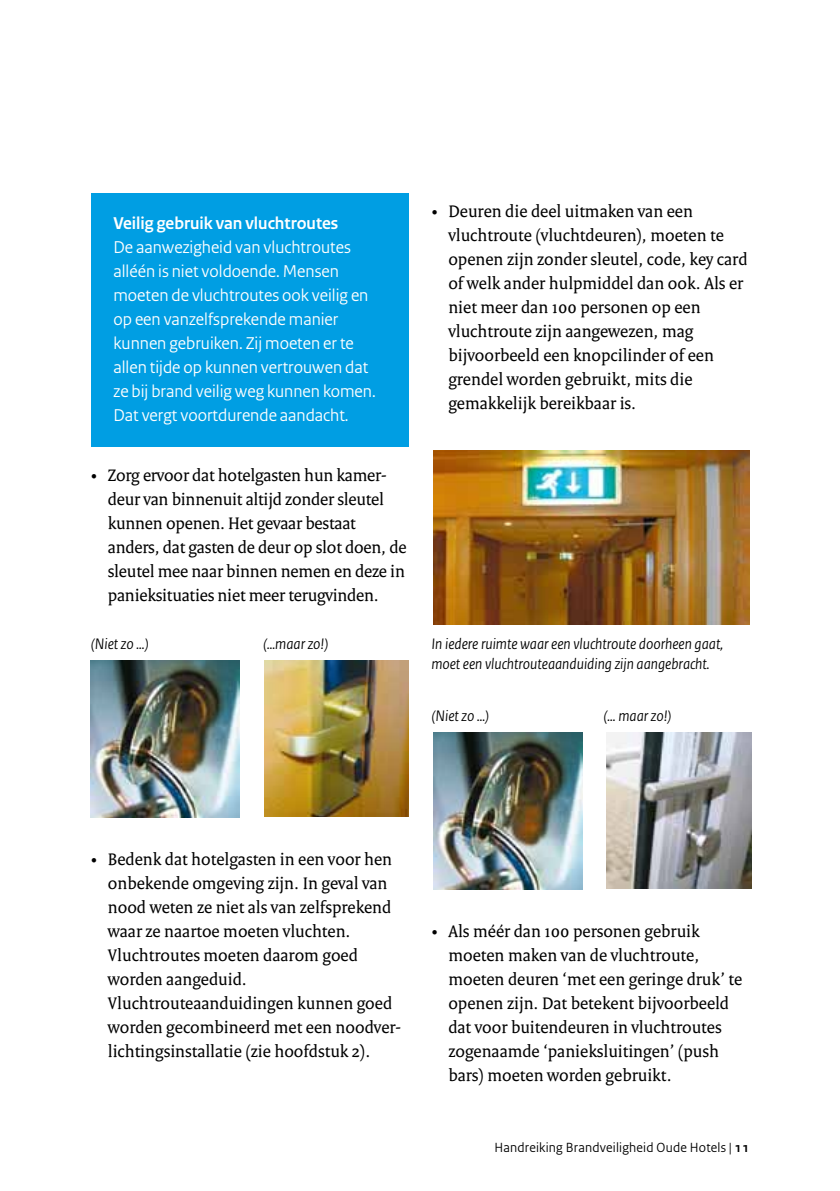
<style>
.page{position:relative;width:840px;height:1191px;background:#fff}
.page>*{position:absolute;margin:0;border:0;box-sizing:border-box;transform-origin:0 0}
.t1{font:18px/24px "Rijksoverheid Serif";color:#000}
.t2{font:18px/24px "Rijksoverheid Sans";color:#fff}
.t3{font:700 18px "Rijksoverheid Sans";color:#fff}
.t4{font:italic 16px/20px "Rijksoverheid Sans";color:#000}
.t5{font:14px "Rijksoverheid Sans";letter-spacing:.015em;color:#000}
.s1{font-weight:700}
</style>
<div class="page">
<div style="left:91px;top:193px;width:317px;height:253px;background:#009ee3"></div>
<img style="left:91px;top:660px;width:149px;height:157px">
<img style="left:433px;top:732px;width:149px;height:157px">
<img style="left:264px;top:660px;width:144px;height:156px">
<img style="left:606px;top:732px;width:144px;height:156px">
<img style="left:433px;top:451px;width:316px;height:174px">
<p class="t3" style="left:113px;top:213px;width:226px">Veilig gebruik van vluchtroutes</p>
<p class="t2" style="left:113px;top:235px;width:263px">De aanwezigheid van vluchtroutes alléén is niet voldoende. Mensen moeten de vluchtroutes ook veilig en op een vanzelfsprekende manier kunnen gebruiken. Zij moeten er te allen tijde op kunnen vertrouwen dat ze bij brand veilig weg kunnen komen.<br>Dat vergt voortdurende aandacht.</p>
<p class="t1" style="left:108px;top:463px;width:300px;text-indent:-17px">• Zorg ervoor dat hotelgasten hun kamer&shy;deur van binnenuit altijd zonder sleutel kunnen openen. Het gevaar bestaat anders, dat gasten de deur op slot doen, de sleutel mee naar binnen nemen en deze in panieksituaties niet meer terugvinden.</p>
<p class="t4" style="left:91px;top:634px;width:59px">(Niet zo …)</p>
<p class="t4" style="left:263px;top:634px;width:67px">(…maar zo!)</p>
<p class="t1" style="left:448px;top:199px;width:300px;text-indent:-17px">• Deuren die deel uitmaken van een vluchtroute (vluchtdeuren), moeten te openen zijn zonder sleutel, code, key card of welk ander hulpmiddel dan ook. Als er niet meer dan 100 personen op een vluchtroute zijn aangewezen, mag bijvoorbeeld een knopcilinder of een grendel worden gebruikt, mits die gemakkelijk bereikbaar is.</p>
<p class="t4" style="left:431px;top:634px;width:293px">In iedere ruimte waar een vluchtroute doorheen gaat, moet een vluchtrouteaanduiding zijn aangebracht.</p>
<p class="t4" style="left:431px;top:706px;width:59px">(Niet zo …)</p>
<p class="t4" style="left:603px;top:706px;width:70px">(… maar zo!)</p>
<p class="t1" style="left:108px;top:847px;width:294px;text-indent:-17px">• Bedenk dat hotelgasten in een voor hen onbekende omgeving zijn. In geval van nood weten ze niet als van zelfsprekend waar ze naartoe moeten vluchten.<br>Vluchtroutes moeten daarom goed worden aangeduid.<br>Vluchtrouteaanduidingen kunnen goed worden gecombineerd met een noodver&shy;lichtingsinstallatie (zie hoofdstuk 2).</p>
<p class="t1" style="left:448px;top:919px;width:295px;text-indent:-17px">• Als méér dan 100 personen gebruik moeten maken van de vluchtroute, moeten deuren ‘met een geringe druk’ te openen zijn. Dat betekent bijvoorbeeld dat voor buitendeuren in vluchtroutes zogenaamde ‘panieksluitingen’ (push bars) moeten worden gebruikt.</p>
<p class="t5" style="left:494px;top:1139px;width:256px">Handreiking Brandveiligheid Oude Hotels | <span class="s1">11</span></p>
</div>
